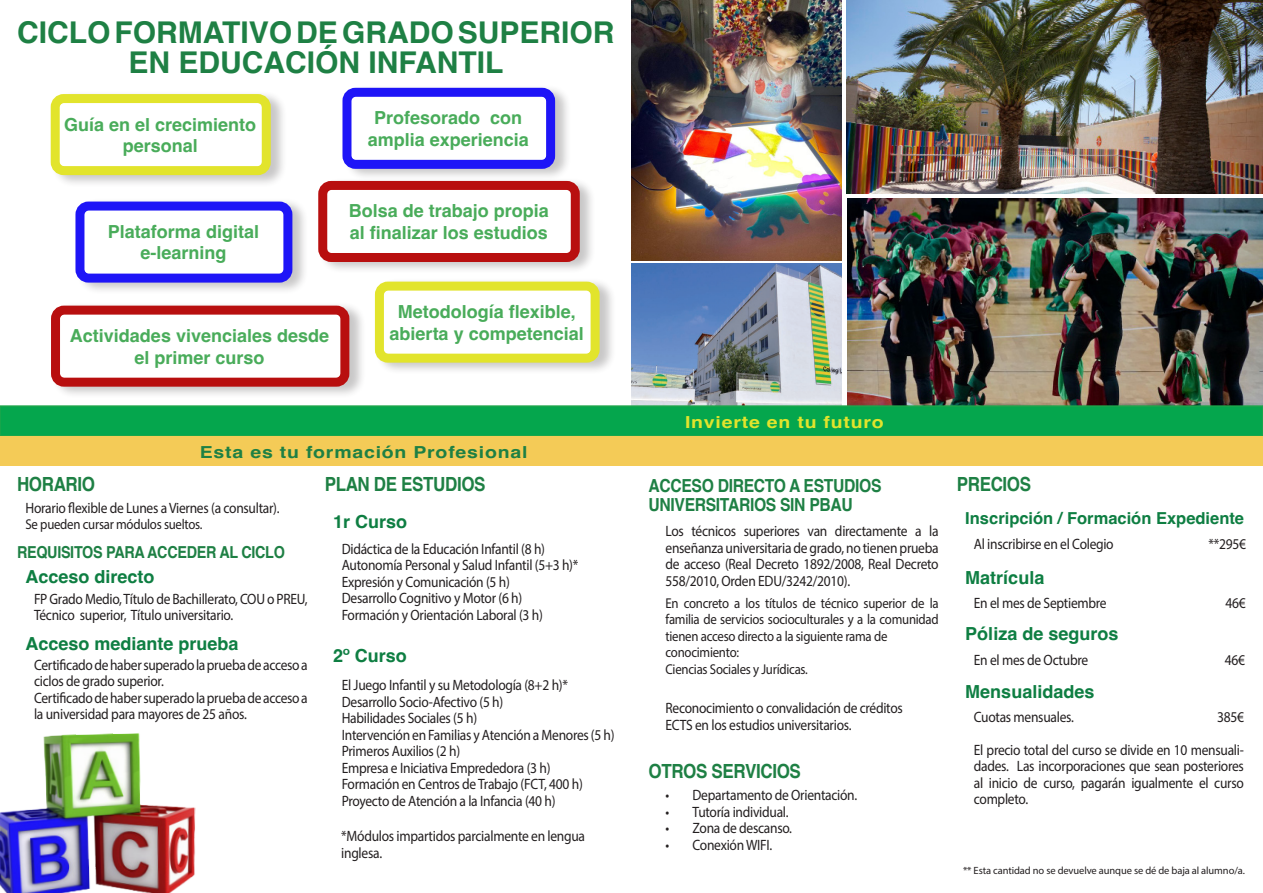
<style>
.page{position:relative;width:1263px;height:893px;background:#fff}
.page>*{position:absolute;margin:0;border:0;box-sizing:border-box;transform-origin:0 0}
.Titulo_SUPER_Grande{font:700 30px/30px "Helvetica";color:#1e8044;text-align:center}
.Titulo_Grande{font:700 19.5px "Helvetica";letter-spacing:-.02em;color:#1e8044;scale:.87 1}
.Titulo_Grande_-_Eslogan_-_Centrado{font:700 18px/21.6px "Helvetica";color:#49ac5a;text-align:center}
.Titulo_Grande_-_Pequeño{font:700 18px "Helvetica";color:#0e7e42}
.Titulo_Grande-2{font:700 18px/19.5px "Helvetica";letter-spacing:-.02em;color:#1e8044;scale:.87 1}
.Titulo_Grande_-_Desplazado{font:700 16.65px "Helvetica";letter-spacing:.04em;color:#1e8044;scale:1.18 1}
.Titulo_Grande_-_Desplazado_-_Derecha{font:700 16.65px "Helvetica";letter-spacing:.04em;color:#e2e42c;scale:1.18 1}
.Titulo_Grande_-_Pequeño-2{font:700 16.5px "Helvetica";color:#0e7e42}
.Titulo_Grande-3{font:700 16.5px "Helvetica";letter-spacing:-.02em;color:#1e8044;scale:.87 1}
.Texto_-_Justificado{font:15px/16.5px "Myriad Pro";letter-spacing:-.02em;color:#231f20;scale:.9 1}
.Texto_-_2{font:15px/16.5px "Myriad Pro";letter-spacing:-.02em;color:#231f20;scale:.9 1}
.Texto_-_Justificado-2{font:14.25px/16.5px "Myriad Pro";letter-spacing:-.02em;color:#231f20;text-align:justify;scale:.9 1}
.Texto_-_2-2{font:14.25px "Myriad Pro";letter-spacing:-.02em;color:#231f20;scale:.9 1}
.Texto_-_Calidad{font:10.5px "Myriad Pro";letter-spacing:-.01em;color:#231f20}
</style>
<div class="page">
<img style="left:847px;top:198px;width:416px;height:207px">
<img style="left:0;top:733px;width:196px;height:160px">
<div style="left:375px;top:278px;width:241px;height:97px;background:#231f20;opacity:.25"></div>
<div style="left:379px;top:286px;width:216px;height:72px;background:#fff;border-radius:9px"></div>
<div style="left:375px;top:282px;width:225px;height:81px;border:9px solid #e2e42c;border-radius:9px"></div>
<img style="left:631px;top:263px;width:211px;height:142px">
<div style="left:343px;top:84px;width:229px;height:98px;background:#231f20;opacity:.25"></div>
<div style="left:347px;top:92px;width:204px;height:72px;background:#fff;border-radius:9px"></div>
<div style="left:342px;top:88px;width:213px;height:81px;border:9px solid #1e15f7;border-radius:9px"></div>
<div style="left:51px;top:90px;width:236px;height:98px;background:#231f20;opacity:.25"></div>
<div style="left:55px;top:99px;width:211px;height:72px;background:#fff;border-radius:9px"></div>
<div style="left:51px;top:94px;width:220px;height:81px;border:9px solid #e2e42c;border-radius:9px"></div>
<div style="left:76px;top:198px;width:233px;height:97px;background:#231f20;opacity:.25"></div>
<div style="left:80px;top:206px;width:208px;height:72px;background:#fff;border-radius:9px"></div>
<div style="left:75px;top:202px;width:217px;height:81px;border:9px solid #1e15f7;border-radius:9px"></div>
<div style="left:318px;top:177px;width:279px;height:98px;background:#231f20;opacity:.25"></div>
<div style="left:323px;top:185px;width:252px;height:72px;background:#fff;border-radius:9px"></div>
<div style="left:318px;top:181px;width:262px;height:81px;border:9px solid #b80f0f;border-radius:9px"></div>
<div style="left:0;top:406px;width:1263px;height:30px;background:#05a64d"></div>
<div style="left:0;top:405px;width:1263px;height:32px;border:2px solid #1ca54b"></div>
<div style="left:0;top:436px;width:1263px;height:30px;background:#f4cb57"></div>
<div style="left:51px;top:302px;width:315px;height:97px;background:#231f20;opacity:.25"></div>
<div style="left:56px;top:310px;width:289px;height:72px;background:#fff;border-radius:9px"></div>
<div style="left:51px;top:306px;width:298px;height:81px;border:9px solid #b80f0f;border-radius:9px"></div>
<img style="left:846px;top:0;width:417px;height:193px">
<img style="left:631px;top:0;width:211px;height:261px">
<p class="Titulo_SUPER_Grande" style="left:17px;top:21px;width:599px">CICLO FORMATIVO DE GRADO SUPERIOR<br>EN EDUCACIÓN INFANTIL</p>
<p class="Titulo_Grande_-_Eslogan_-_Centrado" style="left:64px;top:115px;width:194px">Guía en el crecimiento personal</p>
<p class="Titulo_Grande_-_Eslogan_-_Centrado" style="left:108px;top:223px;width:153px">Plataforma digital e-learning</p>
<p class="Titulo_Grande_-_Eslogan_-_Centrado" style="left:70px;top:327px;width:261px">Actividades vivenciales desde</p>
<p class="Titulo_Grande_-_Eslogan_-_Centrado" style="left:134px;top:349px;width:132px">el primer curso</p>
<p class="Titulo_Grande_-_Eslogan_-_Centrado" style="left:368px;top:109px;width:163px">Profesorado con amplia experiencia</p>
<p class="Titulo_Grande_-_Eslogan_-_Centrado" style="left:349px;top:202px;width:202px">Bolsa de trabajo propia</p>
<p class="Titulo_Grande_-_Eslogan_-_Centrado" style="left:350px;top:224px;width:200px">al finalizar los estudios</p>
<p class="Titulo_Grande_-_Eslogan_-_Centrado" style="left:390px;top:303px;width:196px">Metodología flexible, abierta y competencial</p>
<p class="Titulo_Grande_-_Desplazado" style="left:200px;top:442px;width:279px">Esta es tu formación Profesional</p>
<p class="Titulo_Grande" style="left:17px;top:473px;width:91px">HORARIO</p>
<p class="Texto_-_2" style="left:26px;top:499px;width:284px">Horario flexible de Lunes a Viernes (a consultar).</p>
<p class="Texto_-_2-2" style="left:26px;top:515px;width:198px">Se pueden cursar módulos sueltos.</p>
<p class="Titulo_Grande-3" style="left:17px;top:543px;width:309px">REQUISITOS PARA ACCEDER AL CICLO</p>
<p class="Titulo_Grande_-_Pequeño" style="left:26px;top:566px;width:131px">Acceso directo</p>
<p class="Texto_-_Justificado" style="left:34px;top:590px;width:306px">FP Grado Medio, Título de Bachillerato, COU o PREU,<br>Técnico superior, Título universitario.</p>
<p class="Titulo_Grande_-_Pequeño" style="left:26px;top:632px;width:215px">Acceso mediante prueba</p>
<p class="Texto_-_Justificado" style="left:34px;top:656px;width:306px">Certificado de haber superado la prueba de acceso a ciclos de grado superior.</p>
<p class="Texto_-_Justificado" style="left:34px;top:689px;width:306px">Certificado de haber superado la prueba de acceso a la universidad para mayores de 25 años.</p>
<p class="Titulo_Grande" style="left:325px;top:473px;width:186px">PLAN DE ESTUDIOS</p>
<p class="Titulo_Grande_-_Pequeño" style="left:333px;top:511px;width:76px">1r Curso</p>
<p class="Texto_-_Justificado" style="left:342px;top:540px;width:227px">Didáctica de la Educación Infantil (8 h)</p>
<p class="Texto_-_Justificado" style="left:342px;top:556px;width:265px">Autonomía Personal y Salud Infantil (5+3 h)*</p>
<p class="Texto_-_Justificado" style="left:342px;top:573px;width:188px">Expresión y Comunicación (5 h)</p>
<p class="Texto_-_Justificado" style="left:342px;top:589px;width:202px">Desarrollo Cognitivo y Motor (6 h)</p>
<p class="Texto_-_Justificado" style="left:342px;top:606px;width:225px">Formación y Orientación Laboral (3 h)</p>
<p class="Titulo_Grande_-_Pequeño" style="left:333px;top:645px;width:75px">2º Curso</p>
<p class="Texto_-_Justificado" style="left:342px;top:676px;width:253px">El Juego Infantil y su Metodología (8+2 h)*</p>
<p class="Texto_-_Justificado" style="left:342px;top:693px;width:181px">Desarrollo Socio-Afectivo (5 h)</p>
<p class="Texto_-_Justificado" style="left:342px;top:709px;width:152px">Habilidades Sociales (5 h)</p>
<p class="Texto_-_Justificado" style="left:342px;top:726px;width:305px">Intervención en Familias y Atención a Menores (5 h)</p>
<p class="Texto_-_Justificado" style="left:342px;top:742px;width:133px">Primeros Auxilios (2 h)</p>
<p class="Texto_-_Justificado" style="left:342px;top:759px;width:233px">Empresa e Iniciativa Emprededora (3 h)</p>
<p class="Texto_-_Justificado" style="left:342px;top:775px;width:269px">Formación en Centros de Trabajo (FCT, 400 h)</p>
<p class="Texto_-_Justificado" style="left:342px;top:792px;width:239px">Proyecto de Atención a la Infancia (40 h)</p>
<p class="Texto_-_2" style="left:341px;top:828px;width:272px">*Módulos impartidos parcialmente en lengua inglesa.</p>
<p class="Titulo_Grande_-_Desplazado_-_Derecha" style="left:685px;top:412px;width:170px">Invierte en tu futuro</p>
<p class="Titulo_Grande-2" style="left:648px;top:477px;width:269px">ACCESO DIRECTO A ESTUDIOS<br>UNIVERSITARIOS SIN PBAU</p>
<p class="Texto_-_Justificado" style="left:665px;top:523px;width:305px;text-align:justify">Los técnicos superiores van directamente a la enseñanza universitaria de grado, no tienen prueba de acceso (Real Decreto 1892/2008, Real Decreto 558/2010, Orden EDU/3242/2010).</p>
<p class="Texto_-_Justificado-2" style="left:665px;top:594px;width:305px">En concreto a los títulos de técnico superior de la familia de servicios socioculturales y a la comunidad tienen acceso directo a la siguiente rama de</p>
<p class="Texto_-_Justificado-2" style="left:665px;top:644px;width:83px">conocimiento:</p>
<p class="Texto_-_Justificado-2" style="left:665px;top:660px;width:160px">Ciencias Sociales y Jurídicas.</p>
<p class="Texto_-_Justificado" style="left:665px;top:700px;width:265px">Reconocimiento o convalidación de créditos</p>
<p class="Texto_-_Justificado" style="left:665px;top:716px;width:208px">ECTS en los estudios universitarios.</p>
<p class="Titulo_Grande" style="left:648px;top:759px;width:177px">OTROS SERVICIOS</p>
<p class="Texto_-_Justificado" style="left:665px;top:786px;width:215px">• Departamento de Orientación.</p>
<p class="Texto_-_Justificado" style="left:665px;top:803px;width:138px">• Tutoría individual.</p>
<p class="Texto_-_Justificado" style="left:665px;top:819px;width:142px">• Zona de descanso.</p>
<p class="Texto_-_Justificado" style="left:665px;top:836px;width:120px">• Conexión WIFI.</p>
<p class="Titulo_Grande" style="left:957px;top:473px;width:87px">PRECIOS</p>
<p class="Titulo_Grande_-_Pequeño-2" style="left:965px;top:508px;width:280px">Inscripción / Formación Expediente</p>
<p class="Texto_-_Justificado" style="left:974px;top:536px;width:157px">Al inscribirse en el Colegio</p>
<p class="Texto_-_Justificado" style="left:1208px;top:536px;width:43px">**295€</p>
<p class="Titulo_Grande_-_Pequeño" style="left:965px;top:567px;width:81px">Matrícula</p>
<p class="Texto_-_Justificado" style="left:974px;top:594px;width:149px">En el mes de Septiembre</p>
<p class="Texto_-_Justificado" style="left:1226px;top:594px;width:24px">46€</p>
<p class="Titulo_Grande_-_Pequeño" style="left:965px;top:623px;width:155px">Póliza de seguros</p>
<p class="Texto_-_Justificado" style="left:974px;top:651px;width:129px">En el mes de Octubre</p>
<p class="Texto_-_Justificado" style="left:1225px;top:651px;width:24px">46€</p>
<p class="Titulo_Grande_-_Pequeño" style="left:965px;top:681px;width:131px">Mensualidades</p>
<p class="Texto_-_Justificado" style="left:974px;top:708px;width:113px">Cuotas mensuales.</p>
<p class="Texto_-_Justificado" style="left:1217px;top:708px;width:31px">385€</p>
<p class="Texto_-_Justificado" style="left:974px;top:741px;width:302px;text-align:justify">El precio total del curso se divide en 10 mensuali&shy;dades. Las incorporaciones que sean posteriores al inicio de curso, pagarán igualmente el curso completo.</p>
<p class="Texto_-_Calidad" style="left:963px;top:864px;width:283px">** Esta cantidad no se devuelve aunque se dé de baja al alumno/a.</p>
</div>
